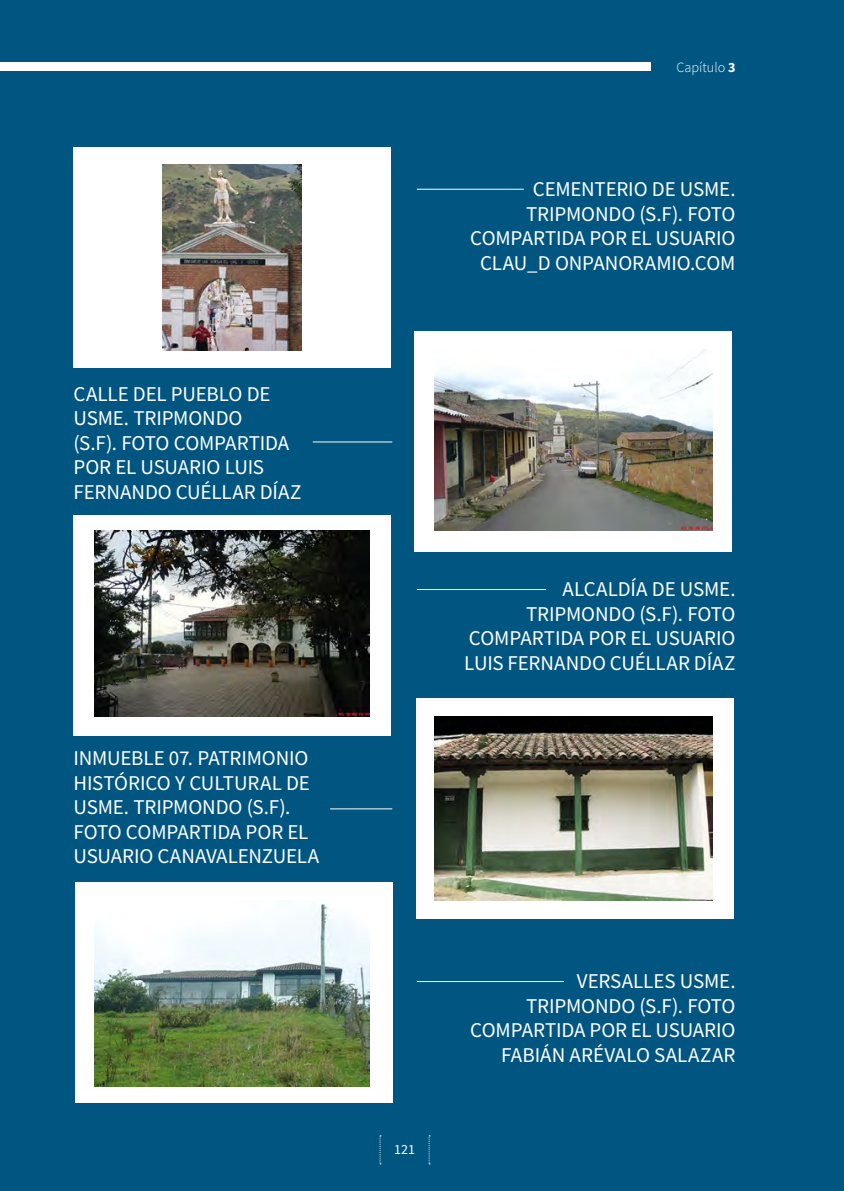
<style>
.page{position:relative;width:844px;height:1191px;background:#fff}
.page>*{position:absolute;margin:0;border:0;box-sizing:border-box;transform-origin:0 0}
.t1{font:21px/24.5px "Source Sans Pro";letter-spacing:-.01em;color:#fff;text-align:right}
.t2{font:300 14.17px "Source Sans Pro";color:#fff}
.t3{font:14px "Source Sans Pro";color:#fff}
.s1{font-weight:700}
</style>
<div class="page">
<div style="left:0;top:0;width:843px;height:1191px;background:#005681"></div>
<div style="left:74px;top:147px;width:316px;height:221px;background:#fff"></div>
<img style="left:162px;top:165px;width:140px;height:186px">
<div style="left:74px;top:515px;width:316px;height:220px;background:#fff"></div>
<img style="left:94px;top:531px;width:276px;height:186px">
<div style="left:414px;top:331px;width:317px;height:220px;background:#fff"></div>
<img style="left:434px;top:350px;width:278px;height:180px">
<div style="left:75px;top:882px;width:317px;height:221px;background:#fff"></div>
<img style="left:94px;top:903px;width:276px;height:183px">
<div style="left:416px;top:698px;width:317px;height:221px;background:#fff"></div>
<img style="left:434px;top:716px;width:278px;height:184px">
<hr style="left:416px;top:981px;width:147px;height:1px;background:#fff">
<hr style="left:417px;top:589px;width:129px;height:1px;background:#fff">
<hr style="left:417px;top:189px;width:106px;height:1px;background:#fff">
<hr style="left:313px;top:442px;width:79px;height:1px;background:#fff">
<hr style="left:330px;top:808px;width:62px;height:1px;background:#fff">
<div style="left:0;top:63px;width:650px;height:8px;background:#fff"></div>
<svg style="left:379px;top:1135px;width:2px;height:29px"></svg>
<svg style="left:428px;top:1135px;width:2px;height:29px"></svg>
<p class="t1" style="left:73px;top:381px;width:229px;text-align:left">CALLE DEL PUEBLO DE<br>USME. TRIPMONDO<br>(S.F). FOTO COMPARTIDA<br>POR EL USUARIO LUIS<br>FERNANDO CUÉLLAR DÍAZ</p>
<p class="t1" style="left:73px;top:746px;width:247px;text-align:left">INMUEBLE 07. PATRIMONIO<br>HISTÓRICO Y CULTURAL DE<br>USME. TRIPMONDO (S.F).<br>FOTO COMPARTIDA POR EL<br>USUARIO CANAVALENZUELA</p>
<p class="t2" style="left:676px;top:59px;width:60px">Capítulo <span class="s1">3</span></p>
<p class="t1" style="left:470px;top:177px;width:267px">CEMENTERIO DE USME.<br>TRIPMONDO (S.F). FOTO<br>COMPARTIDA POR EL USUARIO<br>CLAU_D ONPANORAMIO.COM</p>
<p class="t1" style="left:464px;top:577px;width:273px">ALCALDÍA DE USME.<br>TRIPMONDO (S.F). FOTO<br>COMPARTIDA POR EL USUARIO<br>LUIS FERNANDO CUÉLLAR DÍAZ</p>
<p class="t3" style="left:394px;top:1140px;width:22px">121</p>
<p class="t1" style="left:470px;top:969px;width:267px">VERSALLES USME.<br>TRIPMONDO (S.F). FOTO<br>COMPARTIDA POR EL USUARIO<br>FABIÁN ARÉVALO SALAZAR</p>
</div>
